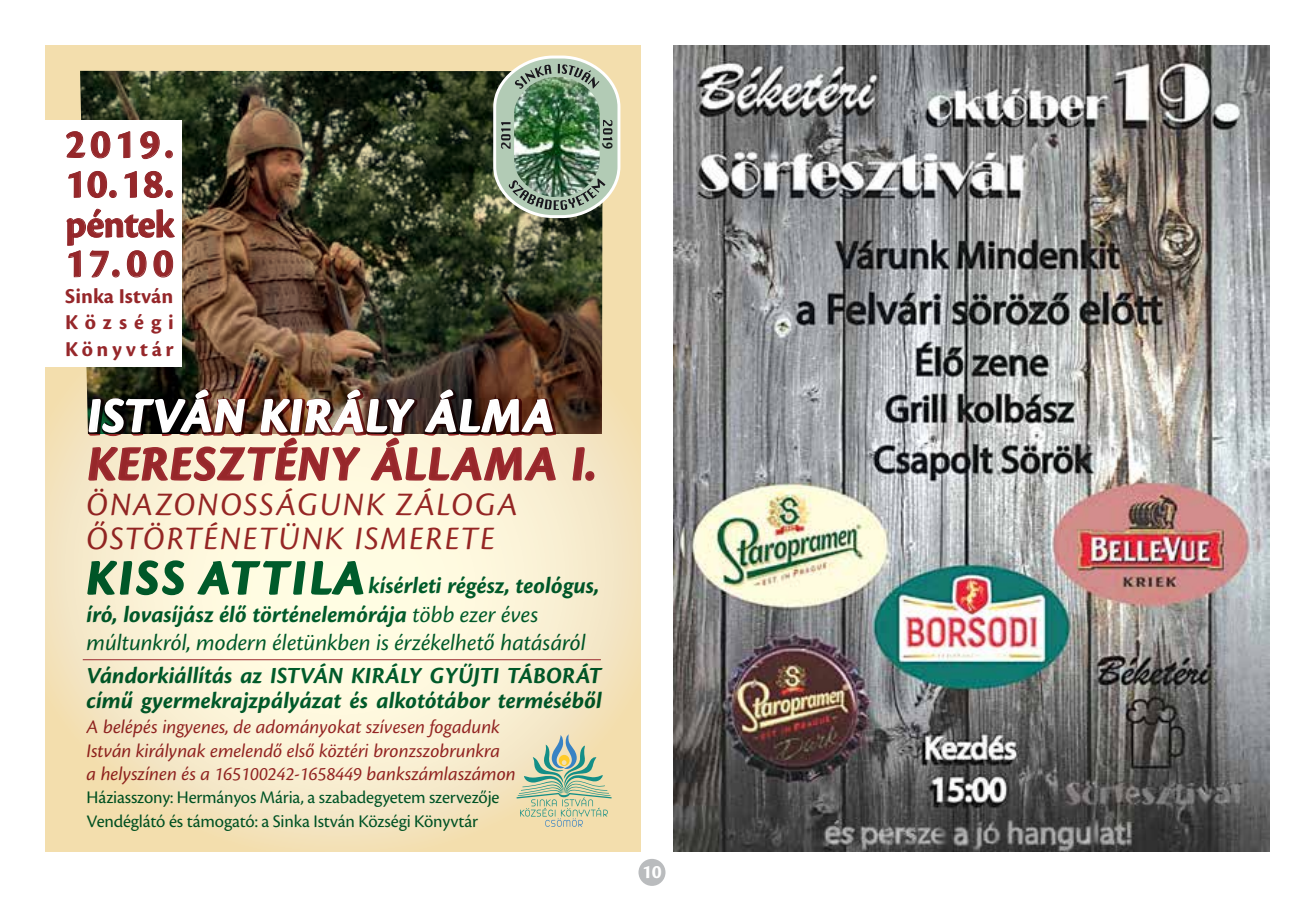
<style>
.page{position:relative;width:1304px;height:908px;background:#fff}
.page>*{position:absolute;margin:0;border:0;box-sizing:border-box;transform-origin:0 0}
.t1{font:italic 700 49.6px "Cronos Pro";letter-spacing:.025em;color:#96272a}
.t2{font:italic 700 49.6px "Cronos Pro";letter-spacing:.02em;color:#fff}
.t3{font:700 42.6px/39.6px "Cronos Pro";letter-spacing:.09em;color:#96272a}
.t4{font:700 40px "Cronos Pro";letter-spacing:-.02em;color:#96272a}
.t5{font:italic 34px/34px "Cronos Pro";letter-spacing:.05em;color:#96272a}
.t6{font:italic 24px/28.4px "Cronos Pro";letter-spacing:-.005em;color:#005d31}
.t7{font:italic 700 24px/25.6px "Cronos Pro";color:#005d31}
.t8{font:700 22px/26.4px "Cronos Pro";letter-spacing:.16em;color:#96272a;text-align:justify}
.t9{font:italic 20px/23.4px "Cronos Pro";color:#96272a}
.t10{font:700 20px "Cronos Pro";color:#fff}
.t11{font:18.4px/23.4px "Cronos Pro";letter-spacing:-.01em;color:#005d31}
.t12{font:600 16.4px "Cronos Pro";color:#131718;scale:.9 1}
.s1{font-weight:700;font-size:50px}
.s2{font-weight:700}
</style>
<div class="page">
<div style="left:638px;top:858px;width:27px;height:27px;background:#babcbe;border-radius:50%"></div>
<img style="left:674px;top:45px;width:595px;height:806px">
<svg style="left:45px;top:45px;width:596px;height:805px;background:#f6e9c5"></svg>
<svg style="left:516px;top:734px;width:96px;height:92px;background:#c6ceab"></svg>
<img style="left:80px;top:71px;width:523px;height:362px">
<div style="left:45px;top:120px;width:137px;height:246px;background:#fff"></div>
<img style="left:490px;top:53px;width:133px;height:168px">
<svg style="left:66px;top:131px;width:19px;height:27px"></svg>
<svg style="left:91px;top:131px;width:19px;height:27px"></svg>
<svg style="left:118px;top:131px;width:12px;height:27px"></svg>
<svg style="left:140px;top:131px;width:20px;height:28px"></svg>
<div style="left:165px;top:150px;width:8px;height:8px;border:1px solid #90262a;border-radius:50%"></div>
<svg style="left:68px;top:171px;width:13px;height:27px"></svg>
<svg style="left:87px;top:171px;width:20px;height:27px"></svg>
<div style="left:109px;top:190px;width:8px;height:8px;border:1px solid #90262a;border-radius:50%"></div>
<svg style="left:124px;top:171px;width:13px;height:27px"></svg>
<svg style="left:144px;top:171px;width:19px;height:27px"></svg>
<div style="left:166px;top:190px;width:7px;height:8px;border:1px solid #90262a;border-radius:50%"></div>
<svg style="left:67px;top:208px;width:108px;height:69px"></svg>
<hr style="left:83px;top:659px;width:518px;height:1px;background:#9d2b30">
<img style="left:85px;top:384px;width:474px;height:212px">
<svg style="left:571px;top:446px;width:15px;height:35px"></svg>
<div style="left:585px;top:471px;width:9px;height:9px;border:2px solid #9d2b30;border-radius:50%"></div>
<h2 class="t3" style="left:65px;top:125px;width:110px">2019.<br>10.18.</h2>
<h3 class="t4" style="left:65px;top:201px;width:110px">péntek</h3>
<h2 class="t3" style="left:65px;top:244px;width:110px">17.00</h2>
<p class="t8" style="left:65px;top:283px;width:110px">Sinka István Községi Könyvtár</p>
<h1 class="t2" style="left:88px;top:387px;width:468px">ISTVÁN KIRÁLY ÁLMA</h1>
<h1 class="t1" style="left:88px;top:435px;width:510px">KERESZTÉNY ÁLLAMA I.</h1>
<p class="t12" style="left:617px;top:142px;width:9px;rotate:90deg">9</p>
<h3 class="t5" style="left:87px;top:487px;width:433px">ÖNAZONOSSÁGUNK ZÁLOGA<br>ŐSTÖRTÉNETÜNK ISMERETE</h3>
<p class="t6" style="left:87px;top:571px;width:514px"><span class="s1">KISS ATTILA</span><span class="s2">kísérleti régész, teológus, író, lovasíjász élő történelemórája</span> több ezer éves múltunkról, modern életünkben is érzékelhető hatásáról</p>
<p class="t7" style="left:87px;top:662px;width:517px">Vándorkiállítás az ISTVÁN KIRÁLY GYŰJTI TÁBORÁT című gyermekrajzpályázat és alkotótábor terméséből</p>
<p class="t9" style="left:87px;top:715px;width:431px">A belépés ingyenes, de adományokat szívesen fogadunk<br>István királynak emelendő első köztéri bronzszobrunkra<br>a helyszínen és a 165100242-1658449 bankszámlaszámon</p>
<p class="t11" style="left:87px;top:785px;width:414px">Háziasszony: Hermányos Mária, a szabadegyetem szervezője<br>Vendéglátó és támogató: a Sinka István Községi Könyvtár</p>
<p class="t10" style="left:642px;top:859px;width:21px">10</p>
</div>
